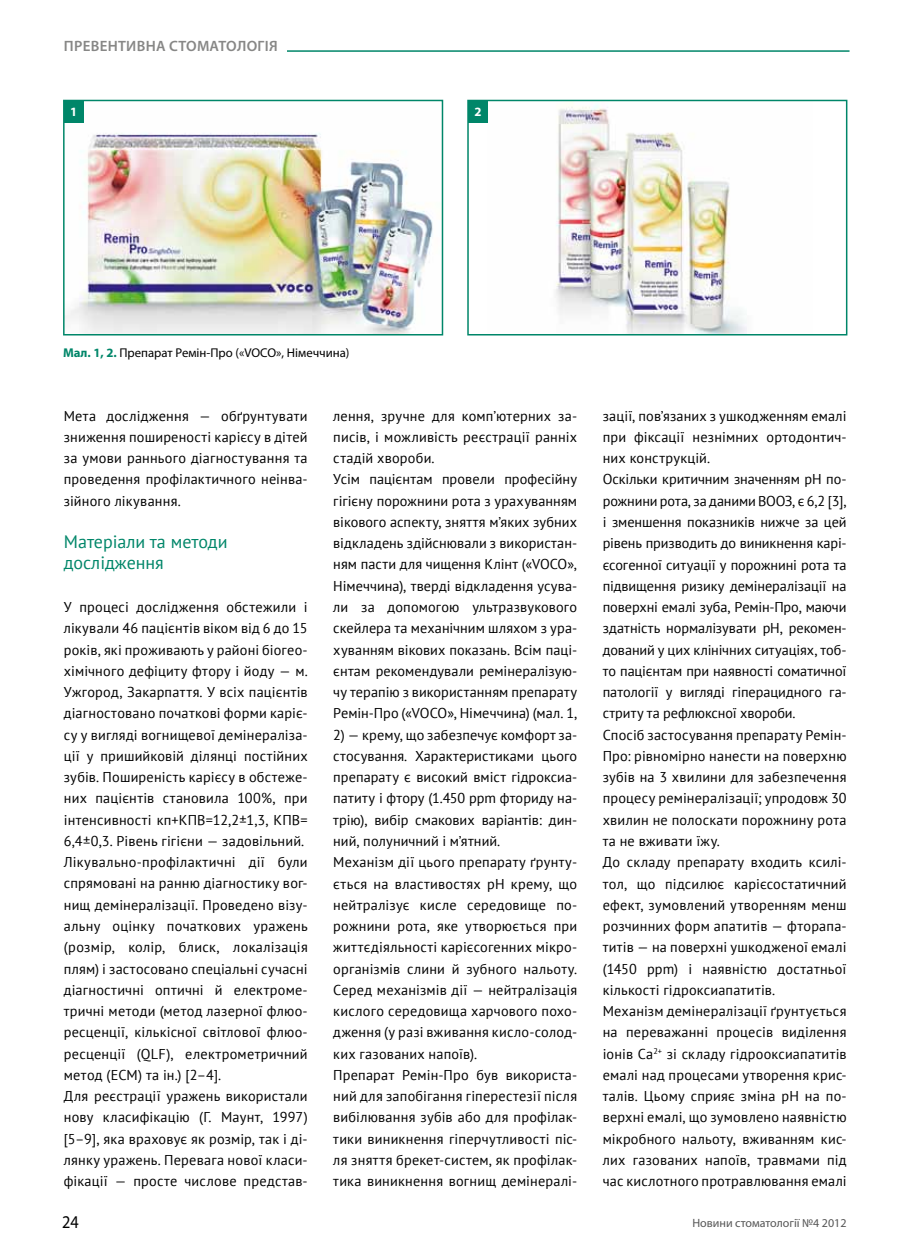
<style>
.page{position:relative;width:902px;height:1259px;background:#fff}
.page>*{position:absolute;margin:0;border:0;box-sizing:border-box;transform-origin:0 0}
.t1{font:18px/21.3px "PT Sans";color:#008669}
.t2{font:18px "Myriad Pro";color:#000;scale:.9 1}
.t3{font:600 15px "Myriad Pro";letter-spacing:.02em;color:#878786}
.t4{font:14.25px/21.3px "PT Sans";letter-spacing:.01em;color:#000}
.t5{font:12.75px "Myriad Pro";color:#000}
.t6{font:700 12.75px "Myriad Pro";color:#fff}
.t7{font:12px "Myriad Pro";color:#565656}
.s1{font-weight:700;color:#008669}
</style>
<div class="page">
<hr style="left:91px;top:50px;width:758px;height:2px;background:#008669">
<div style="left:64px;top:40px;width:222px;height:20px;background:#fff"></div>
<img style="left:66px;top:133px;width:367px;height:199px">
<div style="left:63px;top:100px;width:380px;height:235px;border:2px solid #008669"></div>
<img style="left:556px;top:105px;width:191px;height:227px">
<div style="left:467px;top:100px;width:380px;height:235px;border:2px solid #008669"></div>
<div style="left:64px;top:100px;width:20px;height:23px;background:#008669"></div>
<div style="left:468px;top:100px;width:20px;height:23px;background:#008669"></div>
<p class="t3" style="left:64px;top:38px;width:215px">превентивна стоматологія</p>
<p class="t6" style="left:70px;top:104px;width:9px">1</p>
<p class="t6" style="left:474px;top:104px;width:9px">2</p>
<p class="t5" style="left:63px;top:345px;width:288px"><span class="s1">Мал. 1, 2.</span> Препарат Ремін-Про («VOCO», Німеччина)</p>
<p class="t4" style="left:64px;top:404px;width:245px;text-align:justify">Мета дослідження — обґрунтувати зниження поширеності карієсу в дітей за умови раннього діагностування та проведення профілактичного неінва&shy;зійного лікування.</p>
<p class="t1" style="left:64px;top:531px;width:165px">Матеріали та методи дослідження</p>
<p class="t4" style="left:64px;top:596px;width:245px">У процесі дослідження обстежили і лікували 46 пацієнтів віком від 6 до 15 років, які проживають у районі біогео&shy;хімічного дефіциту фтору і йоду — м.<br>Ужгород, Закарпаття. У всіх пацієнтів діагностовано початкові форми каріє&shy;су у вигляді вогнищевої демінераліза&shy;ції у пришийковій ділянці постійних зубів. Поширеність карієсу в обстеже&shy;них пацієнтів становила 100%, при інтенсивності кп+КПВ=12,2±1,3, КПВ= 6,4±0,3. Рівень гігієни — задовільний.<br>Лікувально-профілактичні дії були спрямовані на ранню діагностику вог&shy;нищ демінералізації. Проведено візу&shy;альну оцінку початкових уражень (розмір, колір, блиск, локалізація плям) і застосовано спеціальні сучасні діагностичні оптичні й електроме&shy;тричні методи (метод лазерної флюо&shy;ресценції, кількісної світлової флюо&shy;ресценції (QLF), електрометричний метод (ECM) та ін.) [2–4].<br>Для реєстрації уражень використали нову класифікацію (Г. Маунт, 1997) [5–9], яка враховує як розмір, так і ді&shy;лянку уражень. Перевага нової класи&shy;фікації — просте числове представ-</p>
<p class="t4" style="left:333px;top:404px;width:245px">лення, зручне для комп’ютерних за&shy;писів, і можливість реєстрації ранніх стадій хвороби.<br>Усім пацієнтам провели професійну гігієну порожнини рота з урахуванням вікового аспекту, зняття м’яких зубних відкладень здійснювали з використан&shy;ням пасти для чищення Клінт («VOCO», Німеччина), тверді відкладення усува&shy;ли за допомогою ультразвукового скейлера та механічним шляхом з ура&shy;хуванням вікових показань. Всім паці&shy;єнтам рекомендували ремінералізую&shy;чу терапію з використанням препарату Ремін-Про («VOCO», Німеччина) (мал. 1,</p>
<p class="t4" style="left:333px;top:723px;width:245px">2) — крему, що забезпечує комфорт за&shy;стосування. Характеристиками цього препарату є високий вміст гідроксиа&shy;патиту і фтору (1.450 ppm фториду на&shy;трію), вибір смакових варіантів: дин&shy;ний, полуничний і м’ятний.<br>Механізм дії цього препарату ґрунту&shy;ється на властивостях рН крему, що нейтралізує кисле середовище по&shy;рожнини рота, яке утворюється при життєдіяльності карієсогенних мікро&shy;організмів слини й зубного нальоту.<br>Серед механізмів дії — нейтралізація кислого середовища харчового похо&shy;дження (у разі вживання кисло-солод&shy;ких газованих напоїв).<br>Препарат Ремін-Про був використа&shy;ний для запобігання гіперестезії після вибілювання зубів або для профілак&shy;тики виникнення гіперчутливості піс&shy;ля зняття брекет-систем, як профілак&shy;тика виникнення вогнищ демінералі-</p>
<p class="t4" style="left:602px;top:405px;width:245px">зації, пов’язаних з ушкодженням емалі при фіксації незнімних ортодонтич&shy;них конструкцій.<br>Оскільки критичним значенням рН по&shy;рожнини рота, за даними ВООЗ, є 6,2 [3], і зменшення показників нижче за цей рівень призводить до виникнення карі&shy;єсогенної ситуації у порожнині рота та підвищення ризику демінералізації на поверхні емалі зуба, Ремін-Про, маючи здатність нормалізувати рН, рекомен&shy;дований у цих клінічних ситуаціях, тоб&shy;то пацієнтам при наявності соматичної патології у вигляді гіперацидного га&shy;стриту та рефлюксної хвороби.<br>Спосіб застосування препарату Ремін-Про: рівномірно нанести на поверхню зубів на 3 хвилини для забезпечення процесу ремінералізації; упродовж 30 хвилин не полоскати порожнину рота та не вживати їжу.<br>До складу препарату входить ксилі&shy;тол, що підсилює карієсостатичний ефект, зумовлений утворенням менш розчинних форм апатитів — фторапа&shy;титів — на поверхні ушкодженої емалі (1450 ppm) і наявністю достатньої кількості гідроксиапатитів.<br>Механізм демінералізації ґрунтується на переважанні процесів виділення іонів Са<sup>2+</sup> зі складу гідрооксиапатитів емалі над процесами утворення крис&shy;талів. Цьому сприяє зміна рН на по&shy;верхні емалі, що зумовлено наявністю мікробного нальоту, вживанням кис&shy;лих газованих напоїв, травмами під час кислотного протравлювання емалі</p>
<p class="t2" style="left:62px;top:1211px;width:20px">24</p>
<p class="t7" style="left:692px;top:1215px;width:156px">Новини стоматології №4 2012</p>
</div>
